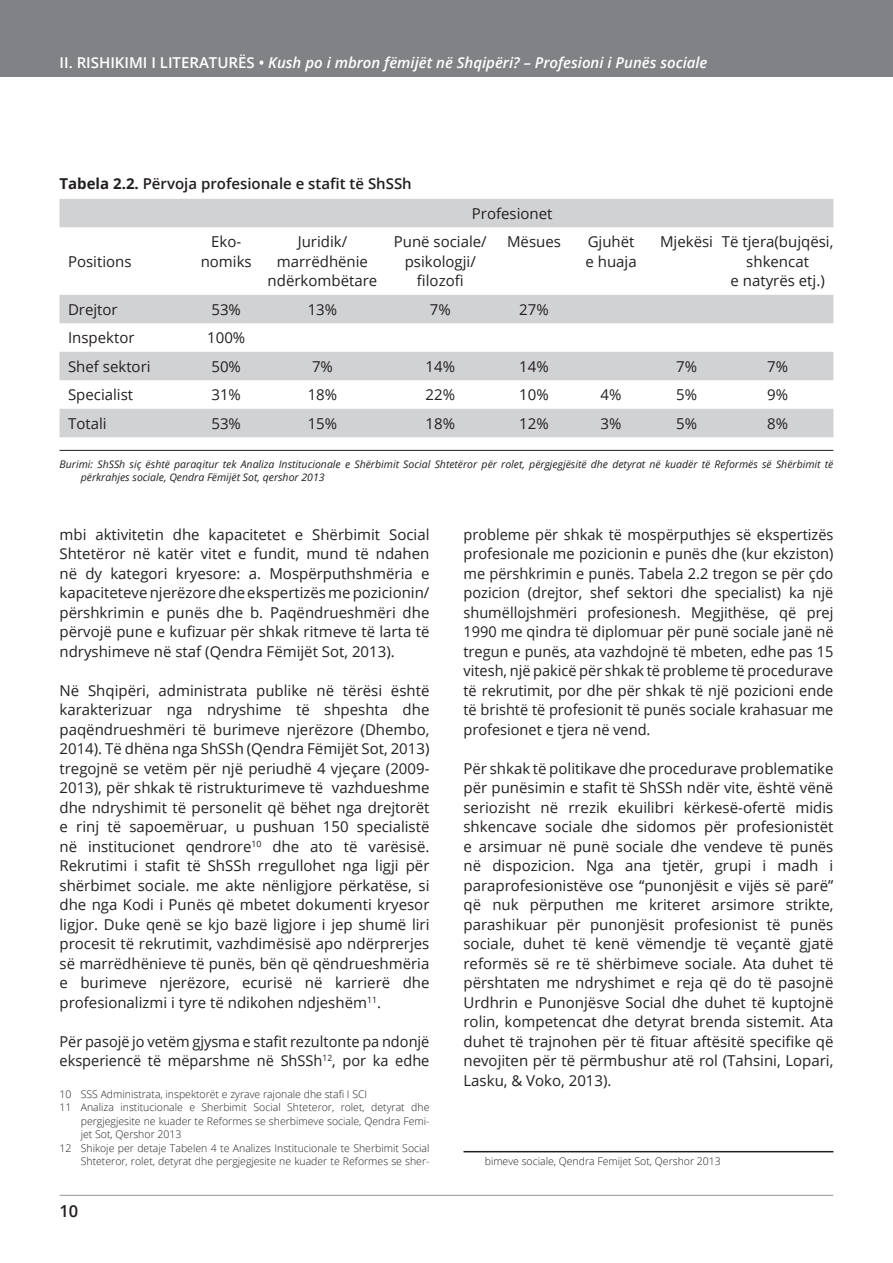
<style>
.page{position:relative;width:893px;height:1263px;background:#fff}
.page>*{position:absolute;margin:0;border:0;box-sizing:border-box;transform-origin:0 0}
.t1{font:600 16.5px "Open Sans";color:#231f20}
.footnote{font:15px/19.5px "Open Sans";color:#231f20;text-align:justify}
.t2{font:italic 600 15px "Open Sans";color:#fff}
.table_cim{font:600 15px "Open Sans";color:#231f20}
.footnote-2{font:300 10.5px/13.5px "Open Sans";color:#231f20;text-align:justify}
.tabla_ala_vonallal{font:italic 10.5px/13.5px "Open Sans";color:#231f20}
.s1{font-style:normal}
.s2{font-weight:700}
</style>
<div class="page">
<div style="left:0;top:0;width:893px;height:77px;background:#808285"></div>
<hr style="left:60px;top:1195px;width:773px;height:1px;background:#939598">
<hr style="left:463px;top:1151px;width:370px;height:1px;background:#231f20">
<hr style="left:60px;top:450px;width:773px;height:1px;background:#231f20">
<svg style="left:60px;top:199px;width:773px;height:238px"></svg>
<p class="t2" style="left:60px;top:52px;width:649px"><span class="s1">II. RISHIKIMI I LITERATURËS •</span> Kush po i mbron fëmijët në Shqipëri? – Profesioni i Punës sociale</p>
<p class="table_cim" style="left:60px;top:173px;width:354px"><span class="s2">Tabela 2.2.</span> Përvoja profesionale e stafit të ShSSh</p>
<p class="footnote" style="left:472px;top:203px;width:82px">Profesionet</p>
<p class="footnote" style="left:68px;top:251px;width:65px">Positions</p>
<p class="footnote" style="left:201px;top:232px;width:53px;text-align:center">Eko&shy;nomiks</p>
<p class="footnote" style="left:268px;top:232px;width:111px;text-align:center">Juridik/ marrëdhënie ndërkombëtare</p>
<p class="footnote" style="left:394px;top:232px;width:94px;text-align:center">Punë sociale/ psikologji/ filozofi</p>
<p class="footnote" style="left:507px;top:232px;width:55px">Mësues</p>
<p class="footnote" style="left:585px;top:232px;width:53px">Gjuhët e huaja</p>
<p class="footnote" style="left:660px;top:232px;width:54px">Mjekësi</p>
<p class="footnote" style="left:722px;top:232px;width:113px;text-align:center">Të tjera(bujqësi, shkencat<br>e natyrës etj.)</p>
<p class="footnote" style="left:68px;top:299px;width:51px">Drejtor</p>
<p class="footnote" style="left:211px;top:299px;width:31px">53%</p>
<p class="footnote" style="left:308px;top:299px;width:31px">13%</p>
<p class="footnote" style="left:430px;top:299px;width:22px">7%</p>
<p class="footnote" style="left:519px;top:299px;width:31px">27%</p>
<p class="footnote" style="left:68px;top:328px;width:68px">Inspektor</p>
<p class="footnote" style="left:207px;top:328px;width:40px">100%</p>
<p class="footnote" style="left:68px;top:356px;width:84px">Shef sektori</p>
<p class="footnote" style="left:211px;top:356px;width:31px">50%</p>
<p class="footnote" style="left:312px;top:356px;width:22px">7%</p>
<p class="footnote" style="left:426px;top:356px;width:31px">14%</p>
<p class="footnote" style="left:519px;top:356px;width:31px">14%</p>
<p class="footnote" style="left:676px;top:356px;width:22px">7%</p>
<p class="footnote" style="left:767px;top:356px;width:22px">7%</p>
<p class="footnote" style="left:68px;top:385px;width:67px">Specialist</p>
<p class="footnote" style="left:211px;top:385px;width:31px">31%</p>
<p class="footnote" style="left:308px;top:385px;width:31px">18%</p>
<p class="footnote" style="left:426px;top:385px;width:31px">22%</p>
<p class="footnote" style="left:519px;top:385px;width:31px">10%</p>
<p class="footnote" style="left:601px;top:385px;width:22px">4%</p>
<p class="footnote" style="left:676px;top:385px;width:22px">5%</p>
<p class="footnote" style="left:767px;top:385px;width:22px">9%</p>
<p class="footnote" style="left:68px;top:413px;width:40px">Totali</p>
<p class="footnote" style="left:211px;top:413px;width:31px">53%</p>
<p class="footnote" style="left:308px;top:413px;width:31px">15%</p>
<p class="footnote" style="left:426px;top:413px;width:31px">18%</p>
<p class="footnote" style="left:519px;top:413px;width:31px">12%</p>
<p class="footnote" style="left:601px;top:413px;width:22px">3%</p>
<p class="footnote" style="left:676px;top:413px;width:22px">5%</p>
<p class="footnote" style="left:767px;top:413px;width:22px">8%</p>
<p class="tabla_ala_vonallal" style="left:81px;top:457px;width:754px;text-indent:-21px">Burimi: ShSSh siç është paraqitur tek Analiza Institucionale e Shërbimit Social Shtetëror për rolet, përgjegjësitë dhe detyrat në kuadër të Reformës së Shërbimit të përkrahjes sociale, Qendra Fëmijët Sot, qershor 2013</p>
<p class="footnote" style="left:60px;top:524px;width:371px">mbi aktivitetin dhe kapacitetet e Shërbimit Social Shtetëror në katër vitet e fundit, mund të ndahen në dy kategori kryesore: a. Mospërputhshmëria e kapaciteteve njerëzore dhe ekspertizës me pozicionin/ përshkrimin e punës dhe b. Paqëndrueshmëri dhe përvojë pune e kufizuar për shkak ritmeve të larta të ndryshimeve në staf (Qendra Fëmijët Sot, 2013).</p>
<p class="footnote" style="left:60px;top:680px;width:371px">Në Shqipëri, administrata publike në tërësi është karakterizuar nga ndryshime të shpeshta dhe paqëndrueshmëri të burimeve njerëzore (Dhembo, 2014). Të dhëna nga ShSSh (Qendra Fëmijët Sot, 2013) tregojnë se vetëm për një periudhë 4 vjeçare (2009- 2013), për shkak të ristrukturimeve të vazhdueshme dhe ndryshimit të personelit që bëhet nga drejtorët e rinj të sapoemëruar, u pushuan 150 specialistë në institucionet qendrore<sup>10</sup> dhe ato të varësisë.<br>Rekrutimi i stafit të ShSSh rregullohet nga ligji për shërbimet sociale. me akte nënligjore përkatëse, si dhe nga Kodi i Punës që mbetet dokumenti kryesor ligjor. Duke qenë se kjo bazë ligjore i jep shumë liri procesit të rekrutimit, vazhdimësisë apo ndërprerjes së marrëdhënieve të punës, bën që qëndrueshmëria e burimeve njerëzore, ecurisë në karrierë dhe profesionalizmi i tyre të ndikohen ndjeshëm<sup>11</sup>.</p>
<p class="footnote" style="left:60px;top:1031px;width:371px">Për pasojë jo vetëm gjysma e stafit rezultonte pa ndonjë eksperiencë të mëparshme në ShSSh<sup>12</sup>, por ka edhe</p>
<p class="footnote-2" style="left:60px;top:1087px;width:309px">10 SSS Administrata, inspektorët e zyrave rajonale dhe stafi I SCI</p>
<p class="footnote-2" style="left:81px;top:1100px;width:350px;text-indent:-21px">11 Analiza institucionale e Sherbimit Social Shteteror, rolet, detyrat dhe pergjegjesite ne kuader te Reformes se sherbimeve sociale, Qendra Femi&shy;jet Sot, Qershor 2013</p>
<p class="footnote-2" style="left:60px;top:1141px;width:371px;text-align:right">12 Shikoje per detaje Tabelen 4 te Analizes Institucionale te Sherbimit Social<br>Shteteror, rolet, detyrat dhe pergjegjesite ne kuader te Reformes se sher-</p>
<p class="t1" style="left:60px;top:1200px;width:20px">10</p>
<p class="footnote" style="left:463px;top:524px;width:371px">probleme për shkak të mospërputhjes së ekspertizës profesionale me pozicionin e punës dhe (kur ekziston) me përshkrimin e punës. Tabela 2.2 tregon se për çdo pozicion (drejtor, shef sektori dhe specialist) ka një shumëllojshmëri profesionesh. Megjithëse, që prej 1990 me qindra të diplomuar për punë sociale janë në tregun e punës, ata vazhdojnë të mbeten, edhe pas 15 vitesh, një pakicë për shkak të probleme të procedurave të rekrutimit, por dhe për shkak të një pozicioni ende të brishtë të profesionit të punës sociale krahasuar me profesionet e tjera në vend.</p>
<p class="footnote" style="left:463px;top:758px;width:371px">Për shkak të politikave dhe procedurave problematike për punësimin e stafit të ShSSh ndër vite, është vënë seriozisht në rrezik ekuilibri kërkesë-ofertë midis shkencave sociale dhe sidomos për profesionistët e arsimuar në punë sociale dhe vendeve të punës në dispozicion. Nga ana tjetër, grupi i madh i paraprofesionistëve ose “punonjësit e vijës së parë” që nuk përputhen me kriteret arsimore strikte, parashikuar për punonjësit profesionist të punës sociale, duhet të kenë vëmendje të veçantë gjatë reformës së re të shërbimeve sociale. Ata duhet të përshtaten me ndryshimet e reja që do të pasojnë Urdhrin e Punonjësve Social dhe duhet të kuptojnë rolin, kompetencat dhe detyrat brenda sistemit. Ata duhet të trajnohen për të fituar aftësitë specifike që nevojiten për të përmbushur atë rol (Tahsini, Lopari, Lasku, &amp; Voko, 2013).</p>
<p class="footnote-2" style="left:485px;top:1154px;width:238px">bimeve sociale, Qendra Femijet Sot, Qershor 2013</p>
</div>
